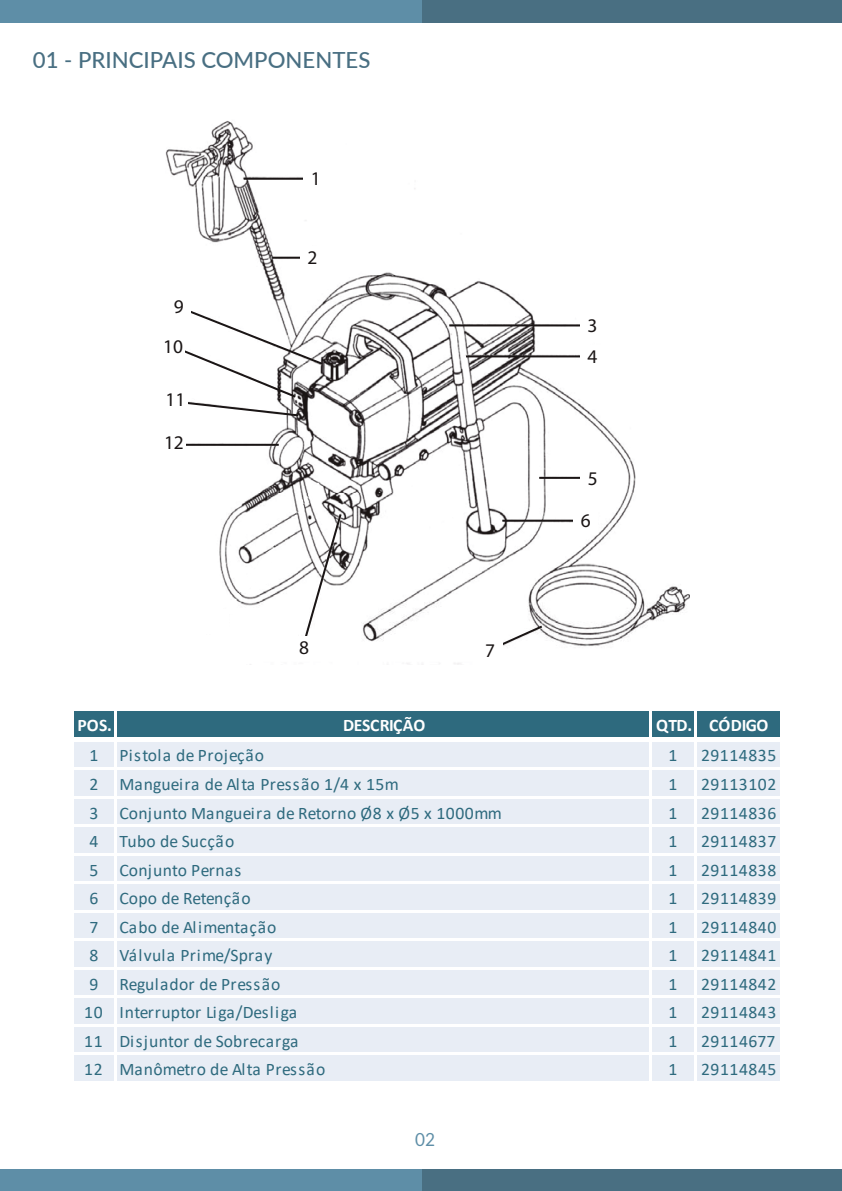
<style>
.page{position:relative;width:842px;height:1191px;background:#fff}
.page>*{position:absolute;margin:0;border:0;box-sizing:border-box;transform-origin:0 0}
.t1{font:500 22.2px "Lato";color:#496f82}
.t2{font:19.4px/31px "Myriad Pro";color:#1a1515}
.t3{font:18px "Lato";color:#5e8ea7;scale:.95 1}
.t4{font:17.6px "Calibri";letter-spacing:.03em;color:#2e6a7e}
.t5{font:700 17.6px "Calibri";letter-spacing:-.01em;color:#fff}
.t6{font:17.6px "Calibri";letter-spacing:.01em;color:#2e6a7e}
</style>
<div class="page">
<div style="left:420px;top:0;width:422px;height:22px;background:#496f82"></div>
<div style="left:0;top:0;width:422px;height:22px;background:#5e8ea7"></div>
<div style="left:420px;top:1169px;width:422px;height:22px;background:#496f82"></div>
<div style="left:0;top:1169px;width:422px;height:22px;background:#5e8ea7"></div>
<img style="left:165px;top:121px;width:88px;height:45px">
<img style="left:169px;top:166px;width:246px;height:109px">
<img style="left:265px;top:275px;width:315px;height:109px">
<img style="left:186px;top:384px;width:450px;height:109px">
<img style="left:219px;top:493px;width:471px;height:109px">
<img style="left:362px;top:602px;width:324px;height:62px">
<hr style="left:244px;top:178px;width:60px;height:2px;background:#1a1515">
<div style="left:303px;top:167px;width:25px;height:25px;background:#fff"></div>
<hr style="left:272px;top:257px;width:29px;height:2px;background:#1a1515">
<div style="left:300px;top:246px;width:25px;height:25px;background:#fff"></div>
<hr style="left:449px;top:324px;width:132px;height:2px;background:#1a1515">
<div style="left:580px;top:314px;width:25px;height:24px;background:#fff"></div>
<hr style="left:466px;top:355px;width:115px;height:2px;background:#1a1515">
<div style="left:580px;top:345px;width:25px;height:24px;background:#fff"></div>
<hr style="left:539px;top:477px;width:42px;height:2px;background:#1a1515">
<div style="left:580px;top:466px;width:25px;height:25px;background:#fff"></div>
<hr style="left:502px;top:519px;width:72px;height:2px;background:#1a1515">
<div style="left:573px;top:509px;width:25px;height:24px;background:#fff"></div>
<svg style="left:484px;top:624px;width:60px;height:30px"></svg>
<div style="left:478px;top:639px;width:25px;height:24px;background:#fff"></div>
<svg style="left:185px;top:308px;width:140px;height:109px"></svg>
<div style="left:163px;top:388px;width:25px;height:24px;background:#fff"></div>
<hr style="left:173px;top:444px;width:106px;height:2px;background:#1a1515">
<div style="left:161px;top:431px;width:25px;height:24px;background:#fff"></div>
<div style="left:73px;top:710px;width:709px;height:30px;background:#2e6a7e"></div>
<div style="left:73px;top:739px;width:709px;height:342px;background:#e8edf5"></div>
<hr style="left:114px;top:710px;width:3px;height:27px;background:#fff">
<hr style="left:649px;top:710px;width:3px;height:27px;background:#fff">
<hr style="left:694px;top:710px;width:3px;height:27px;background:#fff">
<hr style="left:780px;top:710px;width:2px;height:27px;background:#fff">
<hr style="left:114px;top:741px;width:3px;height:371px;background:#fff">
<hr style="left:649px;top:741px;width:3px;height:371px;background:#fff">
<hr style="left:694px;top:741px;width:3px;height:371px;background:#fff">
<hr style="left:780px;top:741px;width:2px;height:371px;background:#fff">
<hr style="left:72px;top:737px;width:710px;height:4px;background:#fff">
<hr style="left:73px;top:767px;width:709px;height:3px;background:#fff">
<hr style="left:73px;top:796px;width:709px;height:2px;background:#fff">
<hr style="left:73px;top:824px;width:709px;height:3px;background:#fff">
<hr style="left:73px;top:853px;width:709px;height:2px;background:#fff">
<hr style="left:73px;top:881px;width:709px;height:3px;background:#fff">
<hr style="left:73px;top:909px;width:709px;height:3px;background:#fff">
<hr style="left:73px;top:938px;width:709px;height:3px;background:#fff">
<hr style="left:73px;top:966px;width:709px;height:3px;background:#fff">
<hr style="left:73px;top:995px;width:709px;height:3px;background:#fff">
<hr style="left:73px;top:1023px;width:709px;height:3px;background:#fff">
<hr style="left:73px;top:1052px;width:709px;height:3px;background:#fff">
<hr style="left:73px;top:1080px;width:709px;height:3px;background:#fff">
<svg style="left:226px;top:463px;width:117px;height:173px"></svg>
<p class="t1" style="left:33px;top:44px;width:339px">01 - PRINCIPAIS COMPONENTES</p>
<p class="t2" style="left:311px;top:163px;width:11px">1</p>
<p class="t2" style="left:163px;top:287px;width:22px;line-height:40px;text-align:center">9<br>10</p>
<p class="t2" style="left:164px;top:378px;width:23px;line-height:42.4px">11<br>12</p>
<p class="t2" style="left:308px;top:242px;width:11px">2</p>
<p class="t2" style="left:299px;top:631px;width:11px">8</p>
<p class="t2" style="left:485px;top:634px;width:11px">7</p>
<p class="t2" style="left:588px;top:310px;width:11px">3<br>4</p>
<p class="t2" style="left:588px;top:462px;width:11px">5</p>
<p class="t2" style="left:581px;top:505px;width:11px">6</p>
<p class="t5" style="left:77px;top:712px;width:36px">POS.</p>
<p class="t5" style="left:343px;top:712px;width:84px">DESCRIÇÃO</p>
<p class="t5" style="left:656px;top:712px;width:114px">QTD. CÓDIGO</p>
<p class="t4" style="left:90px;top:742px;width:176px">1 Pistola de Projeção</p>
<p class="t4" style="left:668px;top:742px;width:10px">1</p>
<p class="t4" style="left:701px;top:742px;width:77px">29114835</p>
<p class="t4" style="left:90px;top:772px;width:311px">2 Mangueira de Alta Pressão 1/4 x 15m</p>
<p class="t4" style="left:668px;top:772px;width:10px">1</p>
<p class="t4" style="left:701px;top:772px;width:77px">29113102</p>
<p class="t4" style="left:90px;top:801px;width:414px">3 Conjunto Mangueira de Retorno Ø8 x Ø5 x 1000mm</p>
<p class="t4" style="left:668px;top:801px;width:10px">1</p>
<p class="t4" style="left:701px;top:801px;width:77px">29114836</p>
<p class="t4" style="left:90px;top:829px;width:146px">4 Tubo de Sucção</p>
<p class="t4" style="left:668px;top:829px;width:10px">1</p>
<p class="t4" style="left:701px;top:829px;width:77px">29114837</p>
<p class="t4" style="left:90px;top:858px;width:153px">5 Conjunto Pernas</p>
<p class="t4" style="left:668px;top:858px;width:10px">1</p>
<p class="t4" style="left:701px;top:858px;width:77px">29114838</p>
<p class="t6" style="left:90px;top:886px;width:163px">6 Copo de Retenção</p>
<p class="t4" style="left:668px;top:886px;width:10px">1</p>
<p class="t4" style="left:701px;top:886px;width:77px">29114839</p>
<p class="t4" style="left:90px;top:914px;width:188px">7 Cabo de Alimentação</p>
<p class="t4" style="left:668px;top:914px;width:10px">1</p>
<p class="t4" style="left:701px;top:914px;width:77px">29114840</p>
<p class="t4" style="left:90px;top:943px;width:184px">8 Válvula Prime/Spray</p>
<p class="t4" style="left:668px;top:943px;width:10px">1</p>
<p class="t4" style="left:701px;top:943px;width:77px">29114841</p>
<p class="t4" style="left:90px;top:971px;width:192px">9 Regulador de Pressão</p>
<p class="t4" style="left:668px;top:971px;width:10px">1</p>
<p class="t4" style="left:701px;top:971px;width:77px">29114842</p>
<p class="t4" style="left:84px;top:1000px;width:215px">10 Interruptor Liga/Desliga</p>
<p class="t4" style="left:668px;top:1000px;width:10px">1</p>
<p class="t4" style="left:701px;top:1000px;width:77px">29114843</p>
<p class="t4" style="left:84px;top:1028px;width:216px">11 Disjuntor de Sobrecarga</p>
<p class="t4" style="left:668px;top:1028px;width:10px">1</p>
<p class="t4" style="left:701px;top:1028px;width:76px">29114677</p>
<p class="t4" style="left:84px;top:1057px;width:243px">12 Manômetro de Alta Pressão</p>
<p class="t4" style="left:668px;top:1057px;width:10px">1</p>
<p class="t4" style="left:701px;top:1057px;width:77px">29114845</p>
<p class="t3" style="left:415px;top:1129px;width:22px">02</p>
</div>
